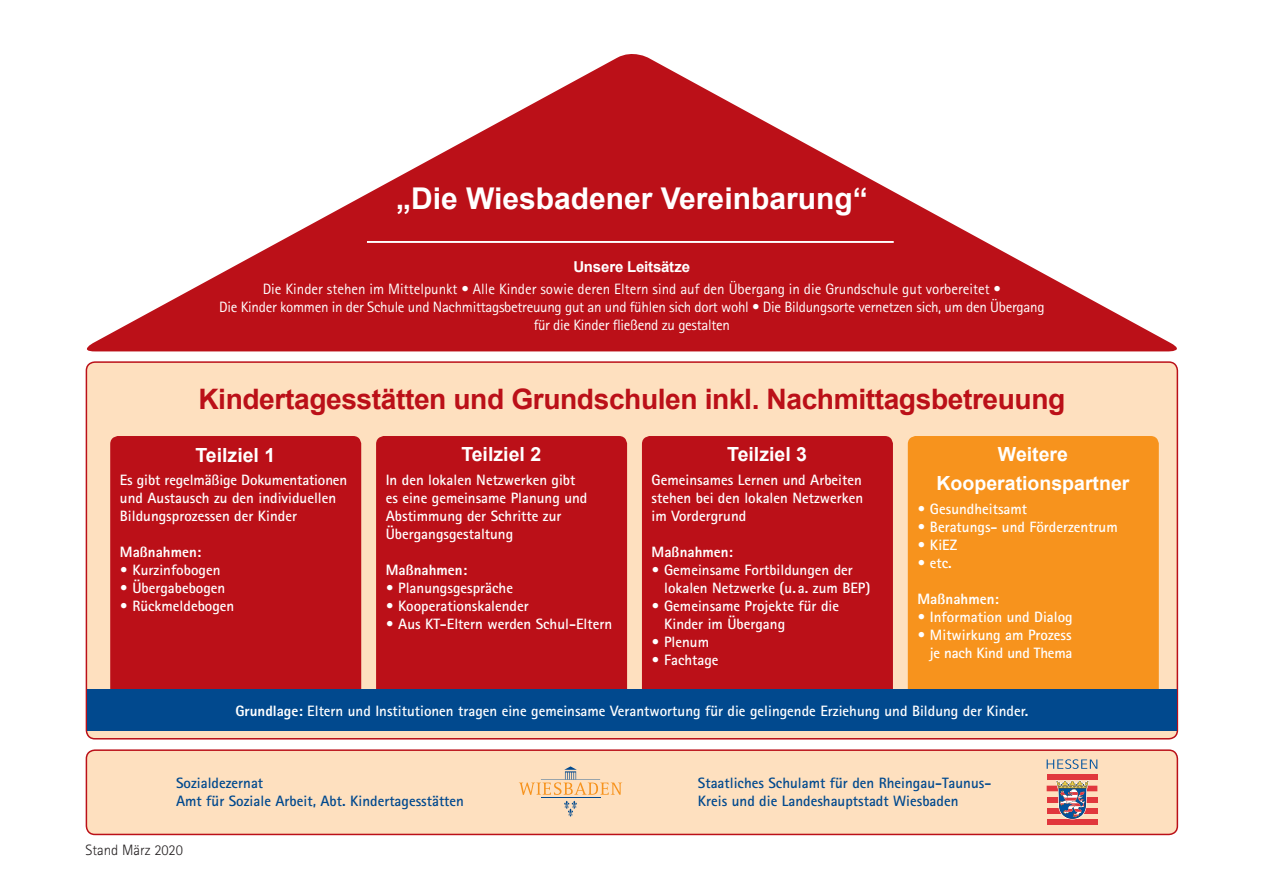
<style>
.page{position:relative;width:1263px;height:893px;background:#fff}
.page>*{position:absolute;margin:0;border:0;box-sizing:border-box;transform-origin:0 0}
.t1{font:700 30px "Arial";color:#fff}
.t2{font:700 28.2px "Arial";letter-spacing:-.015em;color:#bb1018}
.t3{font:700 19.5px "Arial";color:#fff}
.t4{font:700 15px/18px "Rotis Sans Serif";color:#fff}
.t5{font:15px/18px "Rotis Sans Serif";letter-spacing:-.02em;color:#fff;text-align:center}
.t6{font:700 15px/18px "Rotis Sans Serif";color:#01498e}
.t7{font:800 15px "Rotis Sans Serif";color:#fff}
.t8{font:700 15px "Arial";letter-spacing:-.01em;color:#fff}
.t9{font:300 15px "Rotis Sans Serif";color:#231f20}
.s1{font-weight:800}
</style>
<div class="page">
<svg style="left:87px;top:54px;width:1090px;height:297px;fill:#bb1018"></svg>
<div style="left:86px;top:362px;width:1091px;height:377px;background:#fee0bf;border-radius:9px"></div>
<div style="left:86px;top:361px;width:1092px;height:378px;border:2px solid #bb1018;border-radius:9px"></div>
<div style="left:110px;top:436px;width:251px;height:263px;background:#bb1018;border-radius:8px"></div>
<div style="left:376px;top:436px;width:251px;height:263px;background:#bb1018;border-radius:8px"></div>
<div style="left:642px;top:436px;width:251px;height:263px;background:#bb1018;border-radius:8px"></div>
<div style="left:908px;top:436px;width:251px;height:263px;background:#f7931d;border-radius:8px"></div>
<div style="left:87px;top:690px;width:1089px;height:41px;background:#01498e"></div>
<hr style="left:367px;top:241px;width:527px;height:2px;background:#fff">
<div style="left:86px;top:750px;width:1091px;height:84px;background:#fee0bf;border-radius:9px"></div>
<div style="left:86px;top:749px;width:1092px;height:86px;border:2px solid #bb1018;border-radius:9px"></div>
<hr style="left:541px;top:798px;width:59px;height:1px;background:#01498e">
<svg style="left:519px;top:766px;width:103px;height:29px"></svg>
<svg style="left:564px;top:801px;width:13px;height:15px"></svg>
<div style="left:1047px;top:774px;width:50px;height:6px;background:#e1373d"></div>
<div style="left:1047px;top:786px;width:50px;height:5px;background:#e1373d"></div>
<div style="left:1047px;top:797px;width:50px;height:6px;background:#e1373d"></div>
<div style="left:1047px;top:808px;width:50px;height:6px;background:#e1373d"></div>
<div style="left:1047px;top:819px;width:50px;height:6px;background:#e1373d"></div>
<svg style="left:1056px;top:780px;width:33px;height:39px"></svg>
<svg style="left:1047px;top:759px;width:50px;height:10px"></svg>
<p class="t1" style="left:396px;top:179px;width:473px">„Die Wiesbadener Vereinbarung“</p>
<p class="t8" style="left:574px;top:257px;width:118px">Unsere Leitsätze</p>
<p class="t5" style="left:219px;top:280px;width:827px">Die Kinder stehen im Mittelpunkt • Alle Kinder sowie deren Eltern sind auf den Übergang in die Grundschule gut vorbereitet •<br>Die Kinder kommen in der Schule und Nachmittagsbetreuung gut an und fühlen sich dort wohl • Die Bildungsorte vernetzen sich, um den Übergang für die Kinder fließend zu gestalten</p>
<p class="t2" style="left:198px;top:381px;width:868px">Kindertagesstätten und Grundschulen inkl. Nachmittagsbetreuung</p>
<p class="t3" style="left:195px;top:442px;width:81px">Teilziel 1</p>
<p class="t4" style="left:120px;top:471px;width:229px">Es gibt regelmäßige Dokumentationen und Austausch zu den individuellen<br>Bildungsprozessen der Kinder</p>
<p class="t7" style="left:120px;top:543px;width:83px">Maßnahmen:</p>
<p class="t4" style="left:120px;top:561px;width:102px">• Kurzinfobogen</p>
<p class="t4" style="left:120px;top:579px;width:107px">• Übergabebogen</p>
<p class="t4" style="left:120px;top:597px;width:116px">• Rückmeldebogen</p>
<p class="t3" style="left:461px;top:442px;width:81px">Teilziel 2</p>
<p class="t4" style="left:386px;top:470px;width:203px">In den lokalen Netzwerken gibt es eine gemeinsame Planung und<br>Abstimmung der Schritte zur</p>
<p class="t4" style="left:386px;top:524px;width:129px">Übergangsgestaltung</p>
<p class="t7" style="left:386px;top:560px;width:83px">Maßnahmen:</p>
<p class="t4" style="left:386px;top:578px;width:129px">• Planungsgespräche</p>
<p class="t4" style="left:386px;top:596px;width:145px">• Kooperationskalender</p>
<p class="t4" style="left:386px;top:614px;width:228px">• Aus KT-Eltern werden Schul-Eltern</p>
<p class="t3" style="left:727px;top:442px;width:81px">Teilziel 3</p>
<p class="t4" style="left:652px;top:470px;width:213px;text-align:justify">Gemeinsames Lernen und Arbeiten stehen bei den lokalen Netzwerken im Vordergrund</p>
<p class="t7" style="left:652px;top:542px;width:83px">Maßnahmen:</p>
<p class="t4" style="left:664px;top:560px;width:208px;text-indent:-12px">• Gemeinsame Fortbildungen der lokalen Netzwerke (u. a. zum BEP)</p>
<p class="t4" style="left:664px;top:596px;width:176px;text-indent:-12px">• Gemeinsame Projekte für die<br>Kinder im Übergang</p>
<p class="t4" style="left:652px;top:632px;width:59px">• Plenum</p>
<p class="t4" style="left:652px;top:650px;width:68px">• Fachtage</p>
<p class="t3" style="left:998px;top:442px;width:72px">Weitere</p>
<p class="t3" style="left:936px;top:470px;width:194px">Kooperationspartner</p>
<p class="t4" style="left:917px;top:499px;width:111px">• Gesundheitsamt</p>
<p class="t4" style="left:917px;top:517px;width:202px">• Beratungs- und Förderzentrum</p>
<p class="t4" style="left:917px;top:535px;width:41px">• KiEZ</p>
<p class="t4" style="left:917px;top:553px;width:36px">• etc.</p>
<p class="t7" style="left:917px;top:589px;width:83px">Maßnahmen:</p>
<p class="t4" style="left:917px;top:607px;width:157px">• Information und Dialog</p>
<p class="t4" style="left:917px;top:625px;width:156px;text-align:right">• Mitwirkung am Prozess je nach Kind und Thema</p>
<p class="t4" style="left:235px;top:702px;width:794px"><span class="s1">Grundlage:</span> Eltern und Institutionen tragen eine gemeinsame Verantwortung für die gelingende Erziehung und Bildung der Kinder.</p>
<p class="t6" style="left:176px;top:774px;width:89px">Sozialdezernat</p>
<p class="t6" style="left:176px;top:792px;width:289px">Amt für Soziale Arbeit, Abt. Kindertagesstätten</p>
<p class="t9" style="left:85px;top:842px;width:99px">Stand März 2020</p>
<p class="t6" style="left:698px;top:774px;width:295px">Staatliches Schulamt für den Rheingau-Taunus-<br>Kreis und die Landeshauptstadt Wiesbaden</p>
</div>
